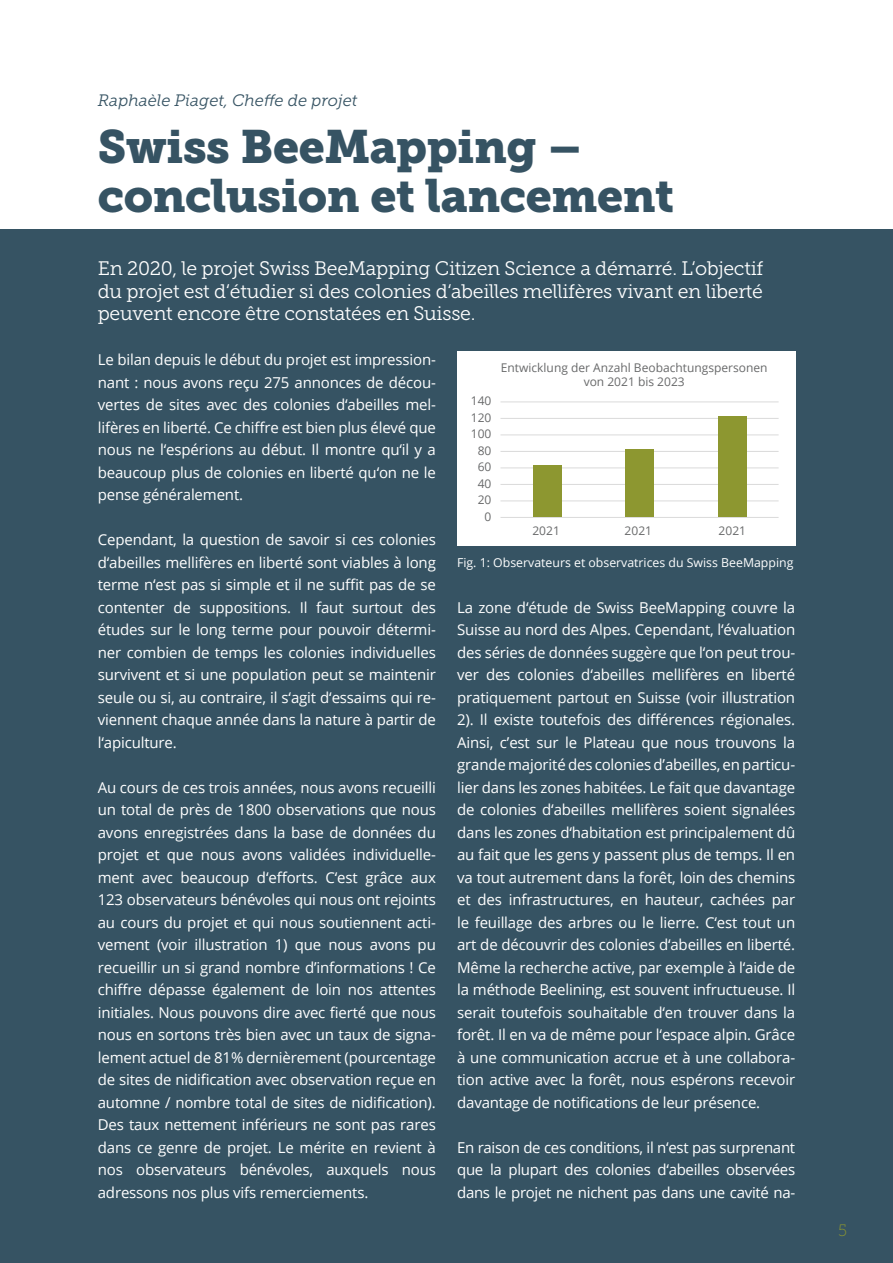
<style>
.page{position:relative;width:893px;height:1263px;background:#fff}
.page>*{position:absolute;margin:0;border:0;box-sizing:border-box;transform-origin:0 0}
.t1{font:46.5px/49.5px "Museo Slab 900";letter-spacing:-.01em;color:#365363}
.t2{font:19.5px/22.5px "Museo Slab 300";letter-spacing:-.015em;color:#fff;text-align:justify}
.t3{font:italic 16.5px "Museo Slab 300";color:#365363}
.t4{font:16.5px "Museo Slab 100";color:#8d9730}
.t5{font:15px/22.5px "Open Sans";letter-spacing:-.01em;color:#fff;text-align:justify}
.t6{font:12.3px "Open Sans";color:#fff}
.t7{font:12px/16.5px "Open Sans";color:#68696a;text-align:right}
</style>
<div class="page">
<div style="left:0;top:229px;width:893px;height:1034px;background:#365363"></div>
<div style="left:457px;top:351px;width:338px;height:194px;background:#fff"></div>
<hr style="left:500px;top:401px;width:279px;height:1px;background:#dadada">
<hr style="left:500px;top:418px;width:279px;height:1px;background:#dadada">
<hr style="left:500px;top:434px;width:279px;height:1px;background:#dadada">
<hr style="left:500px;top:451px;width:279px;height:1px;background:#dadada">
<hr style="left:500px;top:467px;width:279px;height:1px;background:#dadada">
<hr style="left:500px;top:484px;width:279px;height:1px;background:#dadada">
<hr style="left:500px;top:500px;width:279px;height:1px;background:#dadada">
<hr style="left:500px;top:517px;width:279px;height:1px;background:#dadada">
<div style="left:533px;top:466px;width:29px;height:51px;background:#8d9730"></div>
<div style="left:625px;top:449px;width:29px;height:68px;background:#8d9730"></div>
<div style="left:718px;top:416px;width:29px;height:101px;background:#8d9730"></div>
<p class="t3" style="left:98px;top:91px;width:261px">Raphaèle Piaget, Cheffe de projet</p>
<h1 class="t1" style="left:98px;top:122px;width:578px">Swiss BeeMapping – conclusion et lancement</h1>
<h2 class="t2" style="left:98px;top:257px;width:667px">En 2020, le projet Swiss BeeMapping Citizen Science a démarré. L‘objectif du projet est d‘étudier si des colonies d‘abeilles mellifères vivant en liberté peuvent encore être constatées en Suisse.</h2>
<p class="t5" style="left:98px;top:348px;width:340px">Le bilan depuis le début du projet est impression&shy;nant : nous avons reçu 275 annonces de décou&shy;vertes de sites avec des colonies d‘abeilles mel&shy;lifères en liberté. Ce chiffre est bien plus élevé que nous ne l‘espérions au début. Il montre qu‘il y a beaucoup plus de colonies en liberté qu‘on ne le pense généralement.</p>
<p class="t5" style="left:98px;top:528px;width:340px">Cependant, la question de savoir si ces colonies d‘abeilles mellifères en liberté sont viables à long terme n‘est pas si simple et il ne suffit pas de se contenter de suppositions. Il faut surtout des études sur le long terme pour pouvoir détermi&shy;ner combien de temps les colonies individuelles survivent et si une population peut se maintenir seule ou si, au contraire, il s‘agit d‘essaims qui re&shy;viennent chaque année dans la nature à partir de l‘apiculture.</p>
<p class="t5" style="left:98px;top:776px;width:340px">Au cours de ces trois années, nous avons recueilli un total de près de 1800 observations que nous avons enregistrées dans la base de données du projet et que nous avons validées individuelle&shy;ment avec beaucoup d‘efforts. C‘est grâce aux 123 observateurs bénévoles qui nous ont rejoints au cours du projet et qui nous soutiennent acti&shy;vement (voir illustration 1) que nous avons pu recueillir un si grand nombre d’informations ! Ce chiffre dépasse également de loin nos attentes initiales. Nous pouvons dire avec fierté que nous nous en sortons très bien avec un taux de signa&shy;lement actuel de 81% dernièrement (pourcentage de sites de nidification avec observation reçue en automne / nombre total de sites de nidification).<br>Des taux nettement inférieurs ne sont pas rares dans ce genre de projet. Le mérite en revient à nos observateurs bénévoles, auxquels nous adressons nos plus vifs remerciements.</p>
<p class="t7" style="left:471px;top:392px;width:22px">140<br>120<br>100<br>80<br>60<br>40<br>20<br>0</p>
<p class="t7" style="left:501px;top:361px;width:268px;line-height:13.5px;text-align:center">Entwicklung der Anzahl Beobachtungspersonen von 2021 bis 2023</p>
<p class="t7" style="left:532px;top:522px;width:29px">2021</p>
<p class="t7" style="left:625px;top:522px;width:29px">2021</p>
<p class="t7" style="left:719px;top:522px;width:29px">2021</p>
<p class="t6" style="left:457px;top:554px;width:338px">Fig. 1: Observateurs et observatrices du Swiss BeeMapping</p>
<p class="t5" style="left:457px;top:596px;width:340px">La zone d‘étude de Swiss BeeMapping couvre la Suisse au nord des Alpes. Cependant, l‘évaluation des séries de données suggère que l‘on peut trou&shy;ver des colonies d‘abeilles mellifères en liberté pratiquement partout en Suisse (voir illustration 2). Il existe toutefois des différences régionales.<br>Ainsi, c’est sur le Plateau que nous trouvons la grande majorité des colonies d’abeilles, en particu&shy;lier dans les zones habitées. Le fait que davantage de colonies d‘abeilles mellifères soient signalées dans les zones d‘habitation est principalement dû au fait que les gens y passent plus de temps. Il en va tout autrement dans la forêt, loin des chemins et des infrastructures, en hauteur, cachées par le feuillage des arbres ou le lierre. C‘est tout un art de découvrir des colonies d‘abeilles en liberté.<br>Même la recherche active, par exemple à l‘aide de la méthode Beelining, est souvent infructueuse. Il serait toutefois souhaitable d‘en trouver dans la forêt. Il en va de même pour l‘espace alpin. Grâce à une communication accrue et à une collabora&shy;tion active avec la forêt, nous espérons recevoir davantage de notifications de leur présence.</p>
<p class="t5" style="left:457px;top:1136px;width:340px">En raison de ces conditions, il n‘est pas surprenant que la plupart des colonies d‘abeilles observées dans le projet ne nichent pas dans une cavité na-</p>
<p class="t4" style="left:838px;top:1221px;width:11px">5</p>
</div>
